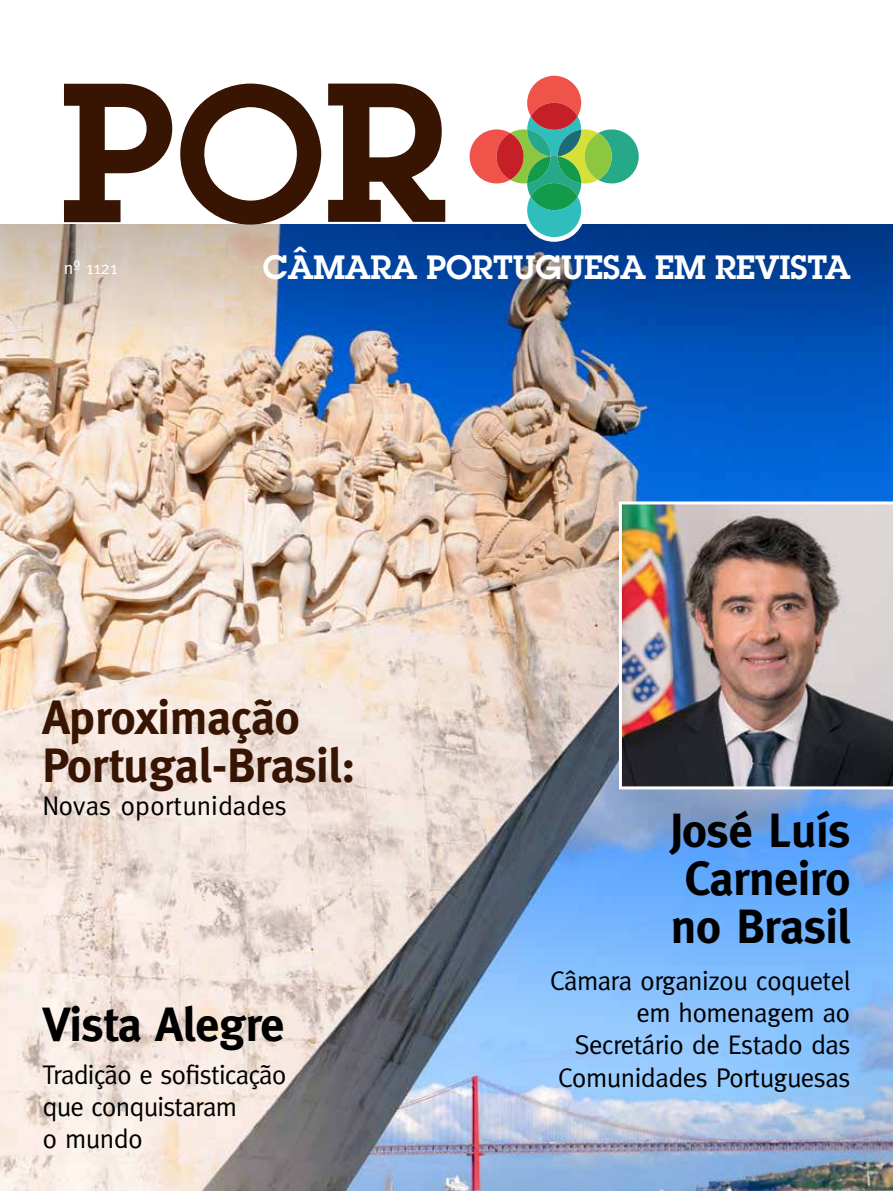
<style>
.page{position:relative;width:893px;height:1191px;background:#fff}
.page>*{position:absolute;margin:0;border:0;box-sizing:border-box;transform-origin:0 0}
.t1{font:700 48px/48px "Meta";letter-spacing:-.005em;color:#000;text-align:justify}
.t2{font:700 48px/48px "Meta";letter-spacing:-.005em;color:#381503}
.t3{font:600 33px "Lubalin Graph";letter-spacing:-.005em;color:#fff}
.t4{font:27px/32.4px "Meta";letter-spacing:-.02em;color:#000;text-align:right}
.t5{font:27px "Meta";color:#000}
.t6{font:18px "Meta";letter-spacing:-.005em;color:#fff}
</style>
<div class="page">
<img style="left:0;top:385px;width:893px;height:806px">
<svg style="left:0;top:224px;width:893px;height:161px;background:#5377a9"></svg>
<div style="left:523px;top:179px;width:62px;height:63px;background:#fff;border-radius:50%"></div>
<svg style="left:328px;top:84px;width:117px;height:138px"></svg>
<svg style="left:180px;top:84px;width:141px;height:140px"></svg>
<svg style="left:64px;top:84px;width:108px;height:138px"></svg>
<svg style="left:470px;top:76px;width:169px;height:161px"></svg>
<img style="left:619px;top:501px;width:274px;height:288px">
<p class="t6" style="left:64px;top:258px;width:55px">nº 1121</p>
<p class="t3" style="left:263px;top:245px;width:589px">CÂMARA PORTUGUESA EM REVISTA</p>
<h1 class="t2" style="left:43px;top:693px;width:315px">Aproximação<br>Portugal-Brasil:</h1>
<p class="t5" style="left:43px;top:789px;width:246px">Novas oportunidades</p>
<h1 class="t1" style="left:43px;top:1000px;width:243px">Vista Alegre</h1>
<h1 class="t1" style="left:670px;top:806px;width:182px">José Luís Carneiro no Brasil</h1>
<p class="t4" style="left:550px;top:963px;width:302px">Câmara organizou coquetel em homenagem ao<br>Secretário de Estado das</p>
<p class="t4" style="left:43px;top:1057px;width:246px">Tradição e sofisticação</p>
<p class="t4" style="left:558px;top:1061px;width:294px">Comunidades Portuguesas</p>
<p class="t4" style="left:43px;top:1090px;width:196px;text-align:left">que conquistaram o mundo</p>
</div>
